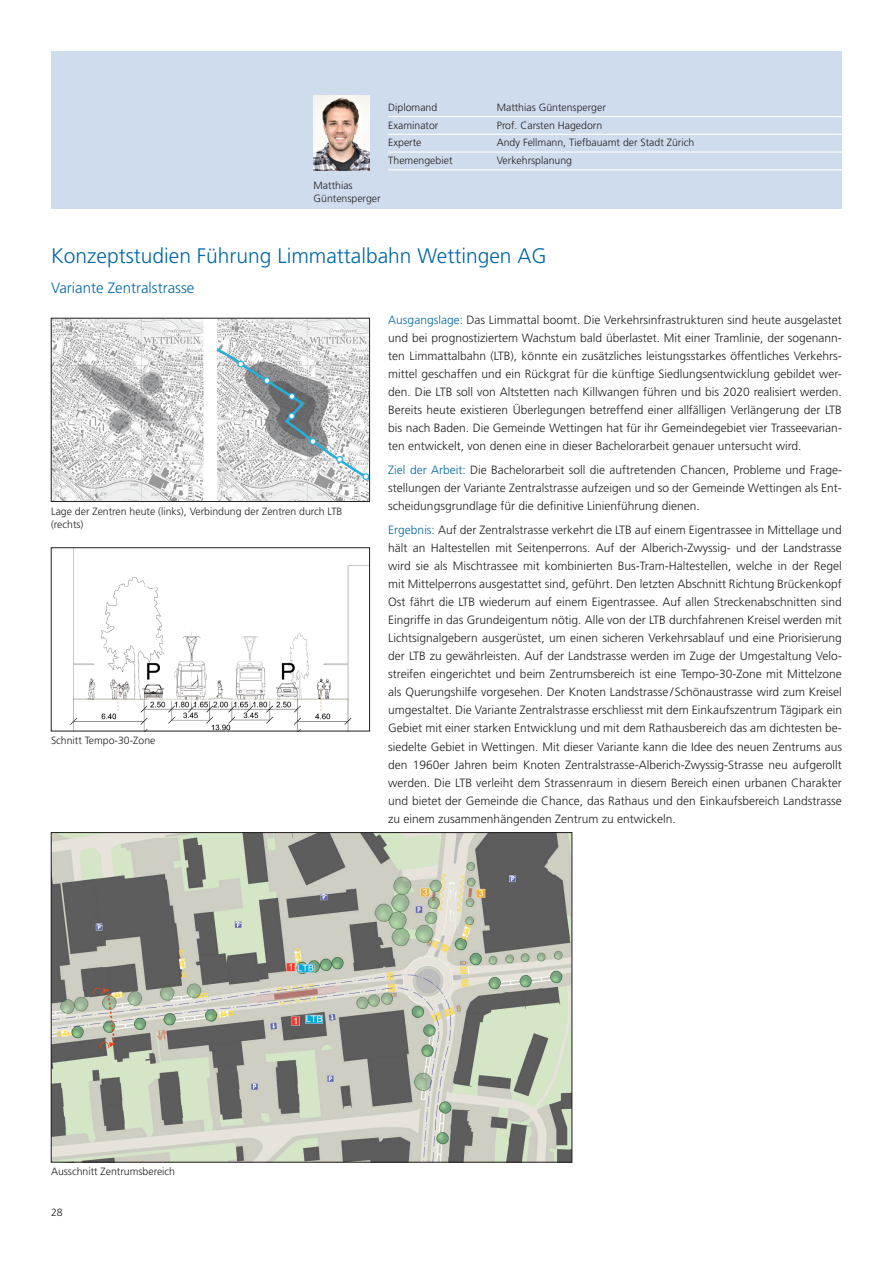
<style>
.page{position:relative;width:893px;height:1263px;background:#fff}
.page>*{position:absolute;margin:0;border:0;box-sizing:border-box;transform-origin:0 0}
.t1{font:300 21px "Frutiger LT Pro";color:#0068a5}
.t2{font:300 15px "Frutiger LT Pro";color:#0068a5}
.t3{font:300 12px/18px "Frutiger LT Pro";color:#231f20;text-align:justify}
.t4{font:300 10.5px/13.5px "Frutiger LT Pro";color:#231f20}
.s1{color:#0068a5}
</style>
<div class="page">
<div style="left:51px;top:51px;width:791px;height:157px;background:#cedced"></div>
<img style="left:53px;top:320px;width:315px;height:180px">
<div style="left:51px;top:318px;width:319px;height:184px;border:1px solid #231f20"></div>
<img style="left:70px;top:549px;width:298px;height:180px">
<div style="left:51px;top:547px;width:319px;height:184px;border:1px solid #231f20"></div>
<img style="left:53px;top:834px;width:517px;height:326px">
<hr style="left:388px;top:116px;width:454px;height:1px;background:#fff">
<hr style="left:388px;top:134px;width:454px;height:1px;background:#fff">
<hr style="left:388px;top:151px;width:454px;height:2px;background:#fff">
<hr style="left:388px;top:169px;width:454px;height:1px;background:#fff">
<img style="left:314px;top:95px;width:56px;height:75px">
<p class="t4" style="left:388px;top:101px;width:51px">Diplomand</p>
<p class="t4" style="left:497px;top:101px;width:111px">Matthias Güntensperger</p>
<p class="t4" style="left:388px;top:118px;width:52px">Examinator</p>
<p class="t4" style="left:497px;top:118px;width:107px">Prof. Carsten Hagedorn</p>
<p class="t4" style="left:388px;top:136px;width:35px">Experte</p>
<p class="t4" style="left:497px;top:136px;width:199px">Andy Fellmann, Tiefbauamt der Stadt Zürich</p>
<p class="t4" style="left:388px;top:154px;width:66px">Themengebiet</p>
<p class="t4" style="left:497px;top:154px;width:77px">Verkehrsplanung</p>
<p class="t4" style="left:314px;top:178px;width:69px">Matthias<br>Güntensperger</p>
<h1 class="t1" style="left:51px;top:243px;width:497px">Konzeptstudien Führung Limmattalbahn Wettingen AG</h1>
<p class="t2" style="left:51px;top:279px;width:145px">Variante Zentralstrasse</p>
<p class="t4" style="left:51px;top:504px;width:293px">Lage der Zentren heute (links), Verbindung der Zentren durch LTB (rechts)</p>
<p class="t4" style="left:51px;top:734px;width:106px">Schnitt Tempo-30-Zone</p>
<p class="t3" style="left:388px;top:311px;width:455px"><span class="s1">Ausgangslage:</span> Das Limmattal boomt. Die Verkehrsinfrastrukturen sind heute ausgelastet und bei prognostiziertem Wachstum bald überlastet. Mit einer Tramlinie, der sogenann&shy;ten Limmattalbahn (LTB), könnte ein zusätzliches leistungsstarkes öffentliches Verkehrs&shy;mittel geschaffen und ein Rückgrat für die künftige Siedlungsentwicklung gebildet wer&shy;den. Die LTB soll von Altstetten nach Killwangen führen und bis 2020 realisiert werden.<br>Bereits heute existieren Überlegungen betreffend einer allfälligen Verlängerung der LTB bis nach Baden. Die Gemeinde Wettingen hat für ihr Gemeindegebiet vier Trasseevarian&shy;ten entwickelt, von denen eine in dieser Bachelorarbeit genauer untersucht wird.</p>
<p class="t3" style="left:388px;top:461px;width:455px"><span class="s1">Ziel der Arbeit:</span> Die Bachelorarbeit soll die auftretenden Chancen, Probleme und Frage&shy;stellungen der Variante Zentralstrasse aufzeigen und so der Gemeinde Wettingen als Ent&shy;scheidungsgrundlage für die definitive Linienführung dienen.</p>
<p class="t3" style="left:388px;top:521px;width:455px"><span class="s1">Ergebnis:</span> Auf der Zentralstrasse verkehrt die LTB auf einem Eigentrassee in Mittellage und hält an Haltestellen mit Seitenperrons. Auf der Alberich-Zwyssig- und der Landstrasse wird sie als Mischtrassee mit kombinierten Bus-Tram-Haltestellen, welche in der Regel mit Mittelperrons ausgestattet sind, geführt. Den letzten Abschnitt Richtung Brückenkopf Ost fährt die LTB wiederum auf einem Eigentrassee. Auf allen Streckenabschnitten sind Eingriffe in das Grundeigentum nötig. Alle von der LTB durchfahrenen Kreisel werden mit Lichtsignalgebern ausgerüstet, um einen sicheren Verkehrsablauf und eine Priorisierung der LTB zu gewährleisten. Auf der Landstrasse werden im Zuge der Umgestaltung Velo&shy;streifen eingerichtet und beim Zentrumsbereich ist eine Tempo-30-Zone mit Mittelzone als Querungshilfe vorgesehen. Der Knoten Landstrasse /Schönaustrasse wird zum Kreisel umgestaltet. Die Variante Zentralstrasse erschliesst mit dem Einkaufszentrum Tägipark ein Gebiet mit einer starken Entwicklung und mit dem Rathausbereich das am dichtesten be&shy;siedelte Gebiet in Wettingen. Mit dieser Variante kann die Idee des neuen Zentrums aus den 1960er Jahren beim Knoten Zentralstrasse-Alberich-Zwyssig-Strasse neu aufgerollt werden. Die LTB verleiht dem Strassenraum in diesem Bereich einen urbanen Charakter und bietet der Gemeinde die Chance, das Rathaus und den Einkaufsbereich Landstrasse zu einem zusammenhängenden Zentrum zu entwickeln.</p>
<p class="t4" style="left:51px;top:1165px;width:126px">Ausschnitt Zentrumsbereich</p>
<p class="t4" style="left:51px;top:1206px;width:13px">28</p>
</div>
